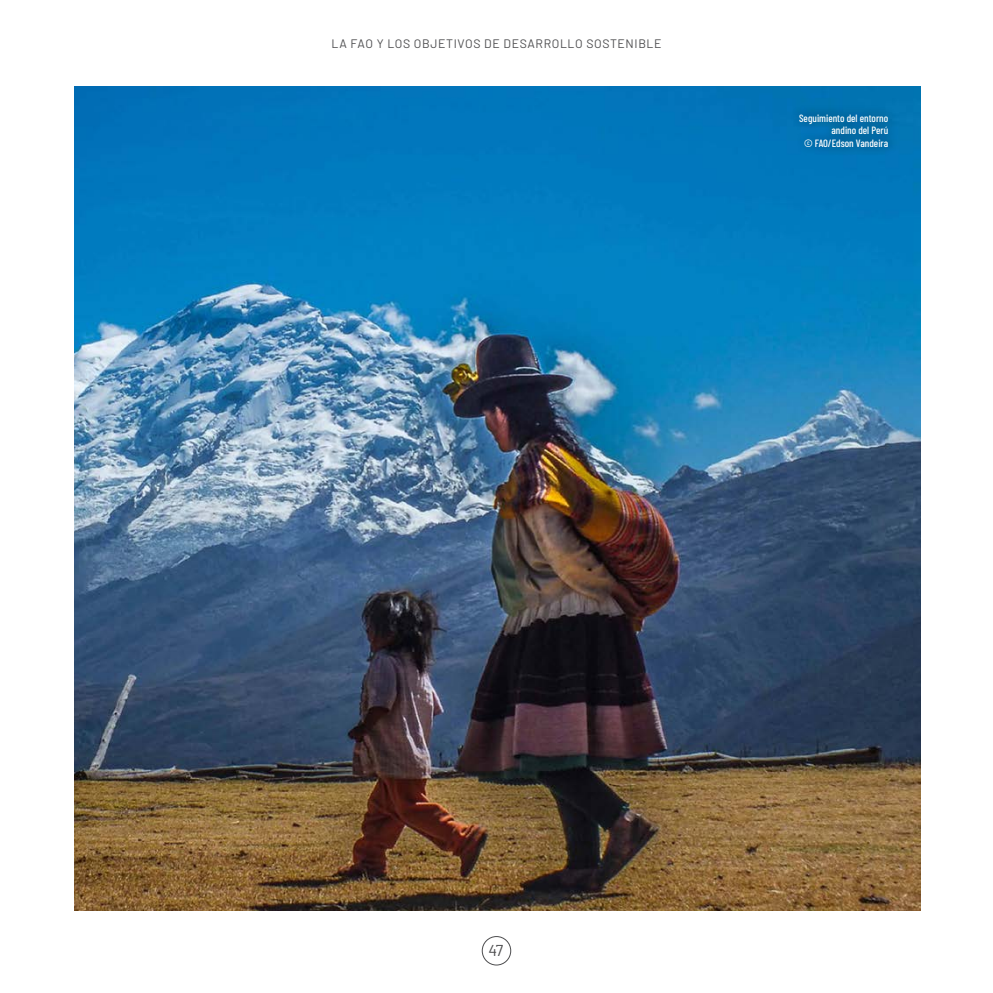
<style>
.page{position:relative;width:993px;height:993px;background:#fff}
.page>*{position:absolute;margin:0;border:0;box-sizing:border-box;transform-origin:0 0}
.t1{font:15.75px "Barlow";color:#4d4d4f}
.t2{font:12.25px "Barlow";letter-spacing:.05em;color:#4d4d4f}
.t3{font:500 10.5px/12.6px "Barlow Condensed";color:#fff;text-align:right}
</style>
<div class="page">
<img style="left:74px;top:87px;width:846px;height:823px">
<div style="left:788px;top:104px;width:110px;height:53px;background:#000;opacity:.4"></div>
<div style="left:481px;top:935px;width:30px;height:30px;border:1px solid #4d4d4f;border-radius:50%"></div>
<p class="t2" style="left:331px;top:35px;width:331px">LA FAO Y LOS OBJETIVOS DE DESARROLLO SOSTENIBLE</p>
<p class="t3" style="left:798px;top:111px;width:90px">Seguimiento del entorno andino del Perú<br>© FAO/Edson Vandeira</p>
<h1 class="t1" style="left:488px;top:938px;width:17px">47</h1>
</div>
